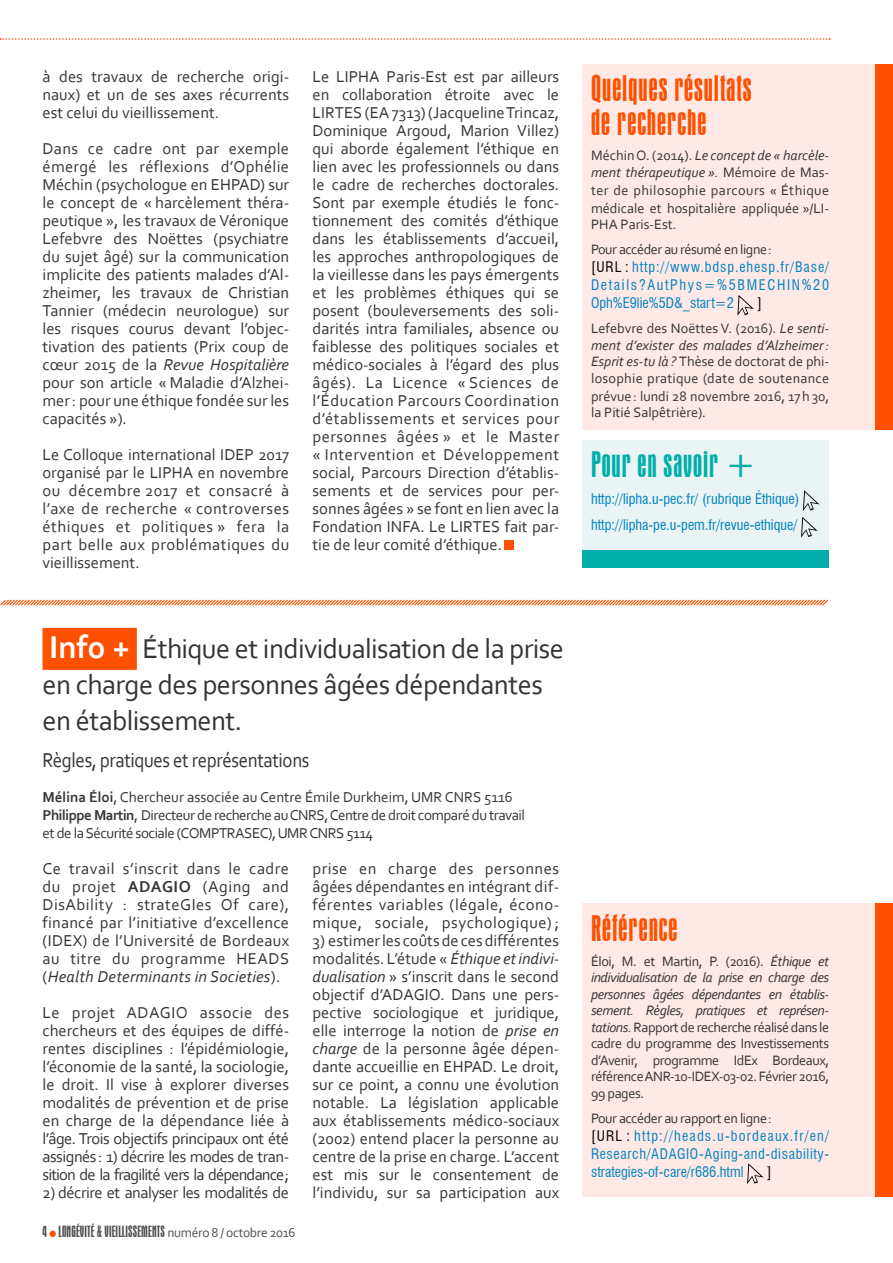
<style>
.page{position:relative;width:893px;height:1263px;background:#fff}
.page>*{position:absolute;margin:0;border:0;box-sizing:border-box;transform-origin:0 0}
.ENCADRE_Titre{font:condensed 37.5px/34.5px "Aurora BT";letter-spacing:.025em;color:#ff5000}
.ENCADRE_Titre-2{font:condensed 37.5px "Aurora BT";letter-spacing:.025em;color:#00afaa}
.ARTICLE_Titre{font:28.5px/36px "Corbel";letter-spacing:-.02em;color:#373437}
.Sous-TITRE{font:21px "Corbel";letter-spacing:-.02em;color:#373437;scale:.9 1}
.ARTICLE_texte_couran{font:16.5px/18px "Corbel";color:#373437;text-align:justify}
.t1{font:condensed 16.5px "Aurora BT";letter-spacing:.01em;color:#504f53}
.ARTICLE_texte_couran-2{font:16.5px "Corbel";letter-spacing:-.03em;color:#373437}
.ARTICLE_auteurs{font:15px/18px "Corbel";letter-spacing:-.035em;color:#373437}
.ARTICLE_auteurs-2{font:15px "Corbel";color:#373437}
.ENCADRE_Texte_Référe{font:14.25px/16.5px "Corbel";color:#373437}
.ENCADRE_Texte_Référe-2{font:condensed 14.25px/18px "Swiss 721 BT";color:#0083c1;text-align:justify}
.ENCADRE_Texte_Référe-3{font:italic 14.25px/16.5px "Corbel";color:#373437}
.ENCADRE_Texte_Référe-4{font:14.25px "Corbel";letter-spacing:-.03em;color:#373437}
.ENCADRE_Texte_Référe-5{font:condensed 14.25px "Swiss 721 BT";color:#000}
.s1{font-style:italic}
.s2{font-weight:700;font-size:33px;color:#fff}
.s3{font-weight:700}
.s4{font-family:"Corbel";font-stretch:normal;font-size:13.5px}
.s5{font-style:normal}
.s6{color:#000}
</style>
<div class="page">
<div style="left:49px;top:1230px;width:7px;height:7px;background:#ff5000;border-radius:50%"></div>
<svg style="left:0;top:38px;width:830px;height:2px"></svg>
<div style="left:504px;top:540px;width:10px;height:10px;background:#ff5000"></div>
<div style="left:43px;top:628px;width:94px;height:42px;background:#ff5000"></div>
<svg style="left:0;top:599px;width:828px;height:7px"></svg>
<div style="left:583px;top:64px;width:293px;height:365px;background:#ffe9e7"></div>
<div style="left:876px;top:64px;width:17px;height:365px;background:#ff5000"></div>
<svg style="left:737px;top:295px;width:17px;height:21px"></svg>
<div style="left:583px;top:904px;width:293px;height:293px;background:#ffe9e7"></div>
<div style="left:876px;top:904px;width:17px;height:293px;background:#ff5000"></div>
<svg style="left:747px;top:1163px;width:17px;height:21px"></svg>
<div style="left:583px;top:440px;width:246px;height:111px;background:#eaf4f4"></div>
<div style="left:583px;top:551px;width:246px;height:17px;background:#00afaa"></div>
<svg style="left:803px;top:490px;width:16px;height:21px"></svg>
<svg style="left:801px;top:517px;width:17px;height:21px"></svg>
<p class="ARTICLE_texte_couran" style="left:43px;top:67px;width:248px">à des travaux de recherche origi&shy;naux) et un de ses axes récurrents est celui du vieillissement.</p>
<p class="ARTICLE_texte_couran" style="left:43px;top:139px;width:248px">Dans ce cadre ont par exemple émergé les réflexions d’Ophélie Méchin (psychologue en EHPAD) sur le concept de « harcèlement théra&shy;peutique », les travaux de Véronique Lefebvre des Noëttes (psychiatre du sujet âgé) sur la communication implicite des patients malades d’Al&shy;zheimer, les travaux de Christian Tannier (médecin neurologue) sur les risques courus devant l’objec&shy;tivation des patients (Prix coup de cœur 2015 de la <span class="s1">Revue Hospitalière </span>pour son article « Maladie d’Alzhei&shy;mer: pour une éthique fondée sur les capacités »).</p>
<p class="ARTICLE_texte_couran" style="left:43px;top:445px;width:248px">Le Colloque international IDEP 2017 organisé par le LIPHA en novembre ou décembre 2017 et consacré à l’axe de recherche « controverses éthiques et politiques » fera la part belle aux problématiques du vieillissement.</p>
<p class="ARTICLE_texte_couran" style="left:313px;top:67px;width:248px">Le LIPHA Paris-Est est par ailleurs en collaboration étroite avec le LIRTES (EA 7313) (Jacqueline Trincaz, Dominique Argoud, Marion Villez) qui aborde également l’éthique en lien avec les professionnels ou dans le cadre de recherches doctorales.<br>Sont par exemple étudiés le fonc&shy;tionnement des comités d’éthique dans les établissements d’accueil, les approches anthropologiques de la vieillesse dans les pays émergents et les problèmes éthiques qui se posent (bouleversements des soli&shy;darités intra familiales, absence ou faiblesse des politiques sociales et médico-sociales à l’égard des plus âgés). La Licence « Sciences de l’Éducation Parcours Coordination d’établissements et services pour personnes âgées » et le Master « Intervention et Développement social, Parcours Direction d’établis&shy;sements et de services pour per&shy;sonnes âgées » se font en lien avec la Fondation INFA. Le LIRTES fait par&shy;tie de leur comité d’éthique.</p>
<p class="ARTICLE_Titre" style="left:43px;top:630px;width:523px"><span class="s2">Info +</span> Éthique et individualisation de la prise en charge des personnes âgées dépendantes en établissement.</p>
<p class="Sous-TITRE" style="left:43px;top:747px;width:298px">Règles, pratiques et représentations</p>
<p class="ARTICLE_auteurs-2" style="left:43px;top:788px;width:472px"><span class="s3">Mélina Éloi</span>, Chercheur associée au Centre Émile Durkheim, UMR CNRS 5116</p>
<p class="ARTICLE_auteurs" style="left:43px;top:805px;width:484px"><span class="s3">Philippe Martin</span>, Directeur de recherche au CNRS, Centre de droit comparé du travail et de la Sécurité sociale (COMPTRASEC), UMR CNRS 5114</p>
<p class="ARTICLE_texte_couran" style="left:43px;top:859px;width:248px">Ce travail s’inscrit dans le cadre du projet <span class="s3">ADAGIO</span> (Aging and DisAbility : strateGIes Of care), financé par l’initiative d’excellence (IDEX) de l’Université de Bordeaux au titre du programme HEADS (<span class="s1">Health Determinants in Societies</span>).</p>
<p class="ARTICLE_texte_couran" style="left:43px;top:1003px;width:248px">Le projet ADAGIO associe des chercheurs et des équipes de diffé&shy;rentes disciplines : l’épidémiologie, l’économie de la santé, la sociologie, le droit. Il vise à explorer diverses modalités de prévention et de prise en charge de la dépendance liée à l’âge. Trois objectifs principaux ont été assignés: 1) décrire les modes de tran&shy;sition de la fragilité vers la dépendance;</p>
<p class="ARTICLE_texte_couran-2" style="left:43px;top:1182px;width:248px">2) décrire et analyser les modalités de</p>
<p class="ARTICLE_texte_couran" style="left:313px;top:859px;width:248px">prise en charge des personnes âgées dépendantes en intégrant dif&shy;férentes variables (légale, écono&shy;mique, sociale, psychologique) ;</p>
<p class="ARTICLE_texte_couran" style="left:313px;top:931px;width:248px">3) estimer les coûts de ces différentes modalités. L’étude « <span class="s1">Éthique et indivi&shy;dualisation</span> » s’inscrit dans le second objectif d’ADAGIO. Dans une pers&shy;pective sociologique et juridique, elle interroge la notion de <span class="s1">prise en charge</span> de la personne âgée dépen&shy;dante accueillie en EHPAD. Le droit, sur ce point, a connu une évolution notable. La législation applicable aux établissements médico-sociaux (2002) entend placer la personne au centre de la prise en charge. L’accent est mis sur le consentement de l’individu, sur sa participation aux</p>
<p class="t1" style="left:43px;top:1223px;width:254px">4 LONGÉVITÉ &amp; VIEILLISSEMENTS <span class="s4">numéro 8 / octobre 2016</span></p>
<p class="ENCADRE_Titre" style="left:591px;top:72px;width:162px">Quelques résultats de recherche</p>
<p class="ENCADRE_Texte_Référe-3" style="left:591px;top:147px;width:240px"><span class="s5">Méchin O. (2014).</span> Le concept de « harcèle&shy;ment thérapeutique ». <span class="s5">Mémoire de Mas-</span></p>
<p class="ENCADRE_Texte_Référe" style="left:591px;top:181px;width:240px;line-height:18px">ter de philosophie parcours « Éthique médicale et hospitalière appliquée »/LI-</p>
<p class="ENCADRE_Texte_Référe" style="left:591px;top:216px;width:87px">PHA Paris-Est.</p>
<p class="ENCADRE_Texte_Référe-4" style="left:591px;top:241px;width:182px">Pour accéder au résumé en ligne:</p>
<p class="ENCADRE_Texte_Référe-2" style="left:591px;top:258px;width:240px"><span class="s6">[URL :</span> http://www.bdsp.ehesp.fr/Base/ Details?AutPhys=%5BMECHIN%20<br>Oph%E9lie%5D&amp;_start=2</p>
<p class="ENCADRE_Texte_Référe-5" style="left:758px;top:295px;width:6px">]</p>
<p class="ENCADRE_Texte_Référe" style="left:591px;top:320px;width:240px;text-align:justify">Lefebvre des Noëttes V. (2016). <span class="s1">Le senti&shy;ment d’exister des malades d’Alzheimer:<br>Esprit es-tu là?</span> Thèse de doctorat de phi&shy;losophie pratique (date de soutenance</p>
<p class="ENCADRE_Texte_Référe" style="left:591px;top:387px;width:240px">prévue: lundi 28 novembre 2016, 17h30, la Pitié Salpêtrière).</p>
<p class="ENCADRE_Titre-2" style="left:591px;top:445px;width:167px">Pour en savoir +</p>
<p class="ENCADRE_Texte_Référe-2" style="left:591px;top:489px;width:210px">http://lipha.u-pec.fr/ (rubrique Éthique)</p>
<p class="ENCADRE_Texte_Référe-2" style="left:591px;top:516px;width:208px">http://lipha-pe.u-pem.fr/revue-ethique/</p>
<p class="ENCADRE_Titre" style="left:591px;top:912px;width:88px">Référence</p>
<p class="ENCADRE_Texte_Référe" style="left:591px;top:952px;width:240px;text-align:justify">Éloi, M. et Martin, P. (2016). <span class="s1">Éthique et individualisation de la prise en charge des personnes âgées dépendantes en établis&shy;sement. Règles, pratiques et représen&shy;tations.</span> Rapport de recherche réalisé dans le cadre du programme des Investissements d’Avenir, programme IdEx Bordeaux, référence ANR-10-IDEX-03-02. Février 2016, 99 pages.</p>
<p class="ENCADRE_Texte_Référe-4" style="left:591px;top:1109px;width:182px">Pour accéder au rapport en ligne:</p>
<p class="ENCADRE_Texte_Référe-2" style="left:591px;top:1126px;width:240px"><span class="s6">[URL :</span> http://heads.u-bordeaux.fr/en/ Research/ADAGIO-Aging-and-disability&shy;strategies-of-care/r686.html</p>
<p class="ENCADRE_Texte_Référe-5" style="left:767px;top:1163px;width:6px">]</p>
</div>
